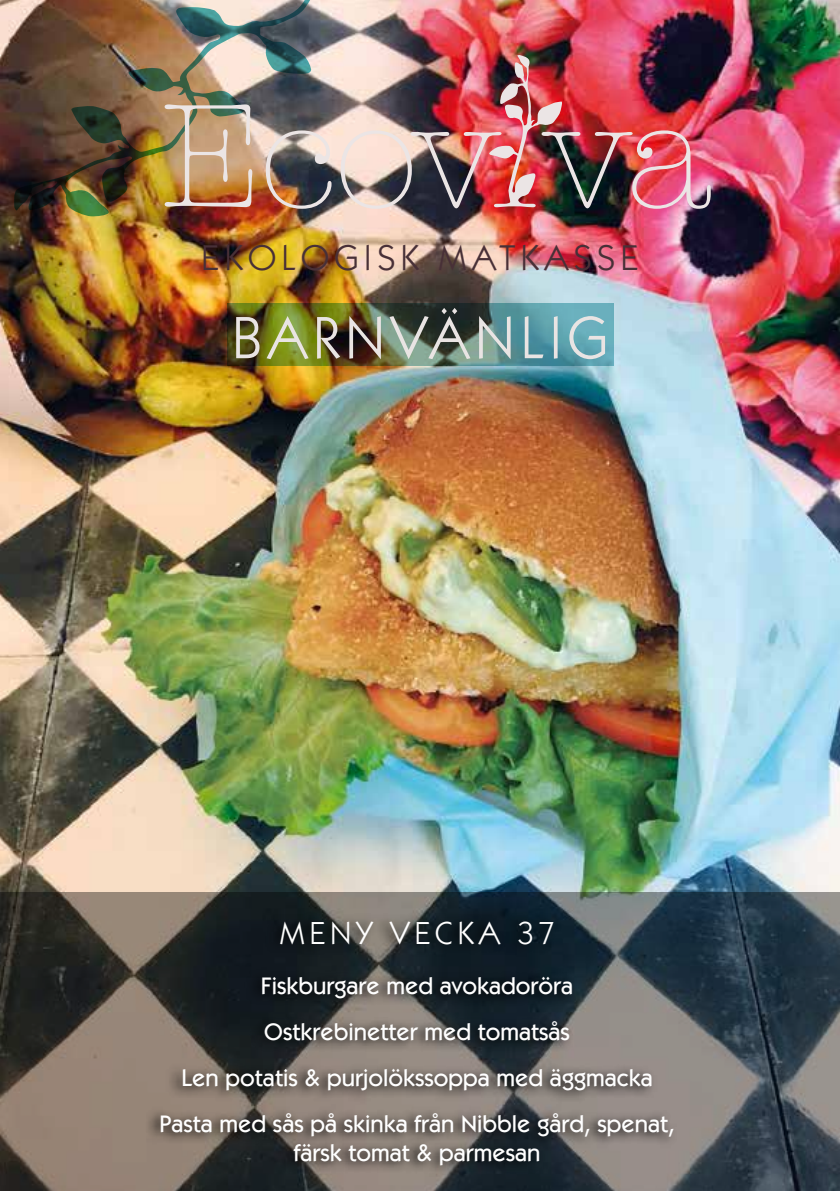
<style>
.page{position:relative;width:840px;height:1191px;background:#fff}
.page>*{position:absolute;margin:0;border:0;box-sizing:border-box;transform-origin:0 0}
.t1{font:60px "ITC Kabel Std";letter-spacing:.09em;color:#e9e4e3}
.t2{font:36px "ITC Kabel Std";letter-spacing:.15em;color:#483037}
.t3{font:32px "ITC Kabel Std";letter-spacing:.15em;color:#fff}
.t4{font:500 24px/45.8px "ITC Kabel Std";color:#fff;text-align:center}
</style>
<div class="page">
<img style="left:0;top:0;width:839px;height:892px">
<svg style="left:0;top:892px;width:839px;height:299px;background:#545555"></svg>
<svg style="left:145px;top:912px;width:532px;height:264px;background:#52514f"></svg>
<img style="left:14px;top:0;width:302px;height:217px">
<img style="left:227px;top:303px;width:386px;height:63px">
<img style="left:164px;top:104px;width:88px;height:103px">
<img style="left:265px;top:130px;width:66px;height:79px">
<img style="left:340px;top:55px;width:370px;height:154px">
<h2 class="t2" style="left:201px;top:237px;width:438px">EKOLOGISK MATKASSE</h2>
<h1 class="t1" style="left:232px;top:303px;width:377px">BARNVÄNLIG</h1>
<h3 class="t3" style="left:279px;top:914px;width:276px">MENY VECKA 37</h3>
<p class="t4" style="left:159px;top:963px;width:516px">Fiskburgare med avokadoröra<br>Ostkrebinetter med tomatsås<br>Len potatis &amp; purjolökssoppa med äggmacka Pasta med sås på skinka från Nibble gård, spenat,</p>
<p class="t4" style="left:293px;top:1129px;width:248px">färsk tomat &amp; parmesan</p>
</div>
